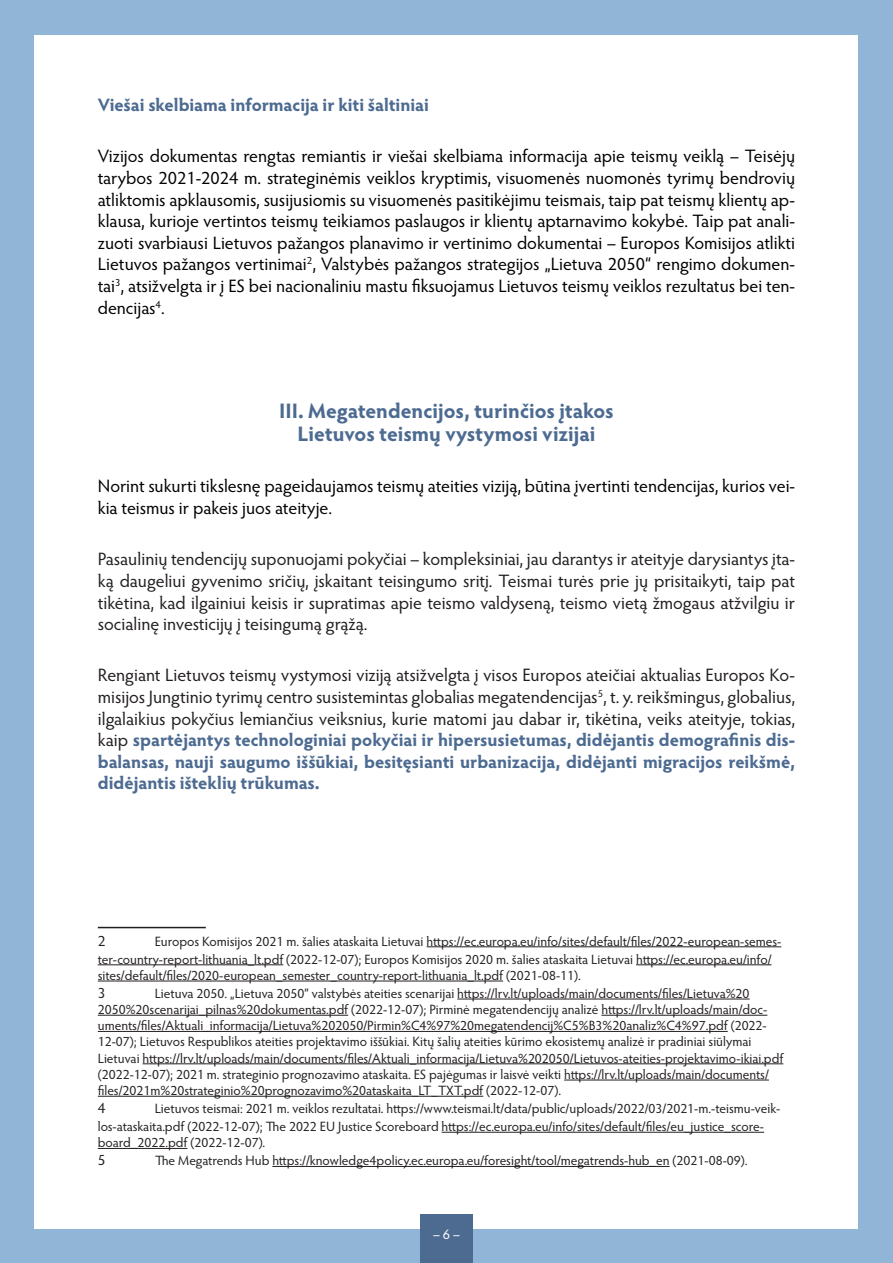
<style>
.page{position:relative;width:893px;height:1263px;background:#91b5d6}
.page>*{position:absolute;margin:0;border:0;box-sizing:border-box;transform-origin:0 0}
.Turiniui{font:700 21px/23.1px "Hypatia Sans Pro";color:#4d6b91;text-align:center}
.t1{font:18px/21.6px "Hypatia Sans Pro";color:#231f20;text-align:justify}
.Body_A{font:18px/21.6px "Hypatia Sans Pro";color:#000;text-align:justify}
.Body_A-2{font:700 18px "Hypatia Sans Pro";letter-spacing:-.005em;color:#4d6b91}
.footnote{font:15px "Hypatia Sans Pro";color:#231f20}
.t2{font:13.95px "Hypatia Sans Pro";color:#fff}
.footnote-2{font:13.5px/16.2px "Hypatia Sans Pro";color:#231f20}
.s1{font-weight:700;color:#4d6b91}
</style>
<div class="page">
<div style="left:35px;top:35px;width:823px;height:1193px;background:#fff"></div>
<div style="left:420px;top:1214px;width:53px;height:49px;background:#4d6b91"></div>
<hr style="left:98px;top:927px;width:108px;height:1px;background:#231f20">
<hr style="left:427px;top:946px;width:354px;height:1px;background:#231f20">
<hr style="left:98px;top:964px;width:185px;height:1px;background:#231f20">
<hr style="left:636px;top:964px;width:135px;height:1px;background:#231f20">
<hr style="left:98px;top:981px;width:405px;height:1px;background:#231f20">
<hr style="left:457px;top:999px;width:293px;height:1px;background:#231f20">
<hr style="left:98px;top:1015px;width:250px;height:1px;background:#231f20">
<hr style="left:601px;top:1015px;width:166px;height:1px;background:#231f20">
<hr style="left:98px;top:1031px;width:630px;height:1px;background:#231f20">
<hr style="left:143px;top:1063px;width:640px;height:1px;background:#231f20">
<hr style="left:564px;top:1080px;width:205px;height:1px;background:#231f20">
<hr style="left:98px;top:1096px;width:385px;height:1px;background:#231f20">
<hr style="left:442px;top:1132px;width:322px;height:1px;background:#231f20">
<hr style="left:98px;top:1148px;width:89px;height:1px;background:#231f20">
<hr style="left:272px;top:1166px;width:398px;height:1px;background:#231f20">
<p class="Body_A-2" style="left:98px;top:92px;width:333px">Viešai skelbiama informacija ir kiti šaltiniai</p>
<p class="Body_A" style="left:98px;top:145px;width:699px">Vizijos dokumentas rengtas remiantis ir viešai skelbiama informacija apie teismų veiklą – Teisėjų tarybos 2021-2024 m. strateginėmis veiklos kryptimis, visuomenės nuomonės tyrimų bendrovių atliktomis apklausomis, susijusiomis su visuomenės pasitikėjimu teismais, taip pat teismų klientų ap&shy;klausa, kurioje vertintos teismų teikiamos paslaugos ir klientų aptarnavimo kokybė. Taip pat anali&shy;zuoti svarbiausi Lietuvos pažangos planavimo ir vertinimo dokumentai – Europos Komisijos atlikti Lietuvos pažangos vertinimai<sup>2</sup>, Valstybės pažangos strategijos „Lietuva 2050“ rengimo dokumen&shy;tai<sup>3</sup>, atsižvelgta ir į ES bei nacionaliniu mastu fiksuojamus Lietuvos teismų veiklos rezultatus bei ten&shy;dencijas<sup>4</sup>.</p>
<p class="Turiniui" style="left:279px;top:398px;width:336px">III. Megatendencijos, turinčios įtakos<br>Lietuvos teismų vystymosi vizijai</p>
<p class="Body_A" style="left:98px;top:475px;width:699px">Norint sukurti tikslesnę pageidaujamos teismų ateities viziją, būtina įvertinti tendencijas, kurios vei&shy;kia teismus ir pakeis juos ateityje.</p>
<p class="t1" style="left:98px;top:548px;width:699px">Pasaulinių tendencijų suponuojami pokyčiai – kompleksiniai, jau darantys ir ateityje darysiantys įta&shy;ką daugeliui gyvenimo sričių, įskaitant teisingumo sritį. Teismai turės prie jų prisitaikyti, taip pat tikėtina, kad ilgainiui keisis ir supratimas apie teismo valdyseną, teismo vietą žmogaus atžvilgiu ir socialinę investicijų į teisingumą grąžą.</p>
<p class="t1" style="left:98px;top:664px;width:699px">Rengiant Lietuvos teismų vystymosi viziją atsižvelgta į visos Europos ateičiai aktualias Europos Ko&shy;misijos Jungtinio tyrimų centro susistemintas globalias megatendencijas<sup>5</sup>, t. y. reikšmingus, globalius, ilgalaikius pokyčius lemiančius veiksnius, kurie matomi jau dabar ir, tikėtina, veiks ateityje, tokias, kaip <span class="s1">spartėjantys technologiniai pokyčiai ir hipersusietumas, didėjantis demografinis dis&shy;balansas, nauji saugumo iššūkiai, besitęsianti urbanizacija, didėjanti migracijos reikšmė, didėjantis išteklių trūkumas.</span></p>
<p class="footnote" style="left:98px;top:930px;width:9px">2</p>
<p class="footnote-2" style="left:98px;top:931px;width:685px;line-height:18px;text-indent:57px">Europos Komisijos 2021 m. šalies ataskaita Lietuvai https://ec.europa.eu/info/sites/default/files/2022-european-semes&shy;ter-country-report-lithuania_lt.pdf (2022-12-07); Europos Komisijos 2020 m. šalies ataskaita Lietuvai https://ec.europa.eu/info/</p>
<p class="footnote-2" style="left:98px;top:967px;width:485px">sites/default/files/2020-european_semester_country-report-lithuania_lt.pdf (2021-08-11).</p>
<p class="footnote" style="left:98px;top:982px;width:9px">3</p>
<p class="footnote-2" style="left:98px;top:985px;width:687px;text-indent:57px">Lietuva 2050. „Lietuva 2050” valstybės ateities scenarijai https://lrv.lt/uploads/main/documents/files/Lietuva%20<br>2050%20scenarijai_pilnas%20dokumentas.pdf (2022-12-07); Pirminė megatendencijų analizė https://lrv.lt/uploads/main/doc&shy;uments/files/Aktuali_informacija/Lietuva%202050/Pirmin%C4%97%20megatendencij%C5%B3%20analiz%C4%97.pdf (2022- 12-07); Lietuvos Respublikos ateities projektavimo iššūkiai. Kitų šalių ateities kūrimo ekosistemų analizė ir pradiniai siūlymai Lietuvai https://lrv.lt/uploads/main/documents/files/Aktuali_informacija/Lietuva%202050/Lietuvos-ateities-projektavimo-ikiai.pdf (2022-12-07); 2021 m. strateginio prognozavimo ataskaita. ES pajėgumas ir laisvė veikti https://lrv.lt/uploads/main/documents/ files/2021m%20strateginio%20prognozavimo%20ataskaita_LT_TXT.pdf (2022-12-07).</p>
<p class="footnote" style="left:98px;top:1098px;width:9px">4</p>
<p class="footnote-2" style="left:98px;top:1099px;width:684px;line-height:18px;text-indent:57px">Lietuvos teismai: 2021 m. veiklos rezultatai. https://www.teismai.lt/data/public/uploads/2022/03/2021-m.-teismu-veik&shy;los-ataskaita.pdf (2022-12-07); The 2022 EU Justice Scoreboard https://ec.europa.eu/info/sites/default/files/eu_justice_score-</p>
<p class="footnote-2" style="left:98px;top:1134px;width:169px">board_2022.pdf (2022-12-07).</p>
<p class="footnote" style="left:98px;top:1150px;width:9px">5</p>
<p class="footnote-2" style="left:155px;top:1152px;width:594px">The Megatrends Hub https://knowledge4policy.ec.europa.eu/foresight/tool/megatrends-hub_en (2021-08-09).</p>
<p class="t2" style="left:433px;top:1224px;width:28px">– 6 –</p>
</div>
